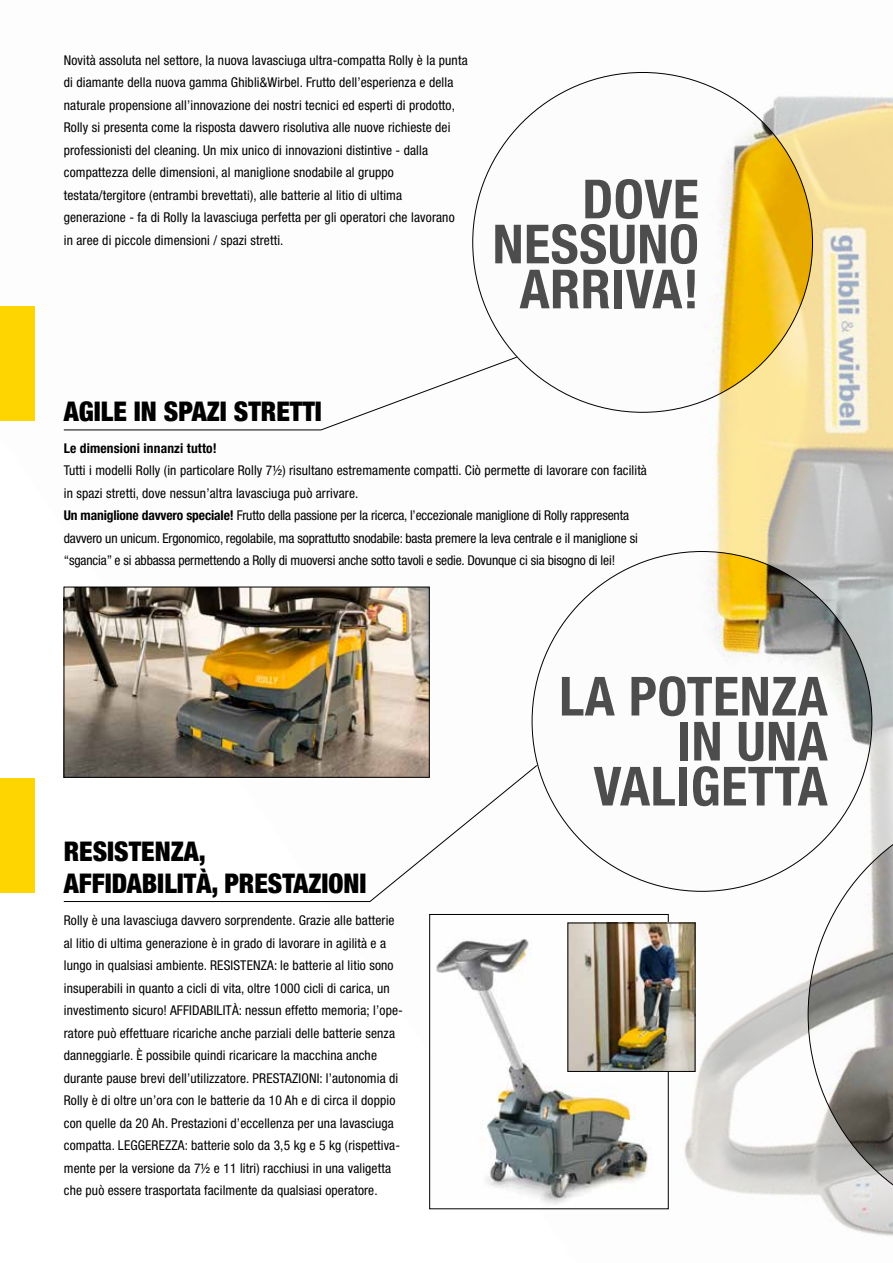
<style>
.page{position:relative;width:893px;height:1263px;background:#fff}
.page>*{position:absolute;margin:0;border:0;box-sizing:border-box;transform-origin:0 0}
.t1{font:700 condensed 54px/45px "Helvetica Neue";letter-spacing:.01em;color:#4d4d4d;text-align:right}
.t2{font:900 condensed 27px/32.4px "Helvetica Neue";color:#000}
.t3{font:condensed 13.5px/22.5px "Helvetica Neue";letter-spacing:.01em;color:#000}
.t4{font:condensed 13.5px/22.5px "Helvetica Neue";letter-spacing:-.01em;color:#000}
.t5{font:700 condensed 13.5px "Helvetica Neue";letter-spacing:.01em;color:#000}
.s1{font-weight:700}
</style>
<div class="page">
<img style="left:34px;top:72px;width:859px;height:1164px">
<img style="left:473px;top:72px;width:339px;height:340px;border-radius:170px">
<img style="left:532px;top:551px;width:340px;height:340px;border-radius:170px">
<svg style="left:808px;top:801px;width:85px;height:427px"></svg>
<img style="left:66px;top:589px;width:361px;height:176px">
<div style="left:64px;top:587px;width:365px;height:190px;border:1px solid #000"></div>
<img style="left:431px;top:916px;width:235px;height:291px">
<div style="left:429px;top:914px;width:239px;height:295px;border:1px solid #000"></div>
<div style="left:0;top:306px;width:34px;height:115px;background:#ffd500"></div>
<div style="left:0;top:778px;width:34px;height:115px;background:#ffd500"></div>
<img style="left:570px;top:925px;width:123px;height:144px">
<svg style="left:63px;top:357px;width:454px;height:73px"></svg>
<svg style="left:63px;top:765px;width:474px;height:137px"></svg>
<p class="t3" style="left:64px;top:49px;width:405px">Novità assoluta nel settore, la nuova lavasciuga ultra-compatta Rolly è la punta di diamante della nuova gamma Ghibli&amp;Wirbel. Frutto dell’esperienza e della naturale propensione all’innovazione dei nostri tecnici ed esperti di prodotto, Rolly si presenta come la risposta davvero risolutiva alle nuove richieste dei professionisti del cleaning. Un mix unico di innovazioni distintive - dalla compattezza delle dimensioni, al maniglione snodabile al gruppo testata/tergitore (entrambi brevettati), alle batterie al litio di ultima<br>generazione - fa di Rolly la lavasciuga perfetta per gli operatori che lavorano<br>in aree di piccole dimensioni / spazi stretti.</p>
<h1 class="t1" style="left:493px;top:176px;width:208px">DOVE<br>NESSUNO<br>ARRIVA!</h1>
<h2 class="t2" style="left:64px;top:394px;width:260px">AGILE IN SPAZI STRETTI</h2>
<p class="t5" style="left:64px;top:440px;width:154px">Le dimensioni innanzi tutto!</p>
<p class="t4" style="left:64px;top:459px;width:585px">Tutti i modelli Rolly (in particolare Rolly 7½) risultano estremamente compatti. Ciò permette di lavorare con facilità in spazi stretti, dove nessun’altra lavasciuga può arrivare.<br><span class="s1">Un maniglione davvero speciale!</span> Frutto della passione per la ricerca, l’eccezionale maniglione di Rolly rappresenta davvero un unicum. Ergonomico, regolabile, ma soprattutto snodabile: basta premere la leva centrale e il maniglione si “sgancia” e si abbassa permettendo a Rolly di muoversi anche sotto tavoli e sedie. Dovunque ci sia bisogno di lei!</p>
<h2 class="t2" style="left:64px;top:833px;width:304px">RESISTENZA,<br>AFFIDABILITÀ, PRESTAZIONI</h2>
<p class="t3" style="left:64px;top:909px;width:341px">Rolly è una lavasciuga davvero sorprendente. Grazie alle batterie al litio di ultima generazione è in grado di lavorare in agilità e a lungo in qualsiasi ambiente. RESISTENZA: le batterie al litio sono insuperabili in quanto a cicli di vita, oltre 1000 cicli di carica, un investimento sicuro! AFFIDABILITÀ: nessun effetto memoria; l’ope&shy;ratore può effettuare ricariche anche parziali delle batterie senza danneggiarle. È possibile quindi ricaricare la macchina anche durante pause brevi dell’utilizzatore. PRESTAZIONI: l’autonomia di Rolly è di oltre un’ora con le batterie da 10 Ah e di circa il doppio con quelle da 20 Ah. Prestazioni d’eccellenza per una lavasciuga compatta. LEGGEREZZA: batterie solo da 3,5 kg e 5 kg (rispettiva&shy;mente per la versione da 7½ e 11 litri) racchiusi in una valigetta che può essere trasportata facilmente da qualsiasi operatore.</p>
<h1 class="t1" style="left:559px;top:673px;width:270px">LA POTENZA<br>IN UNA<br>VALIGETTA</h1>
</div>
